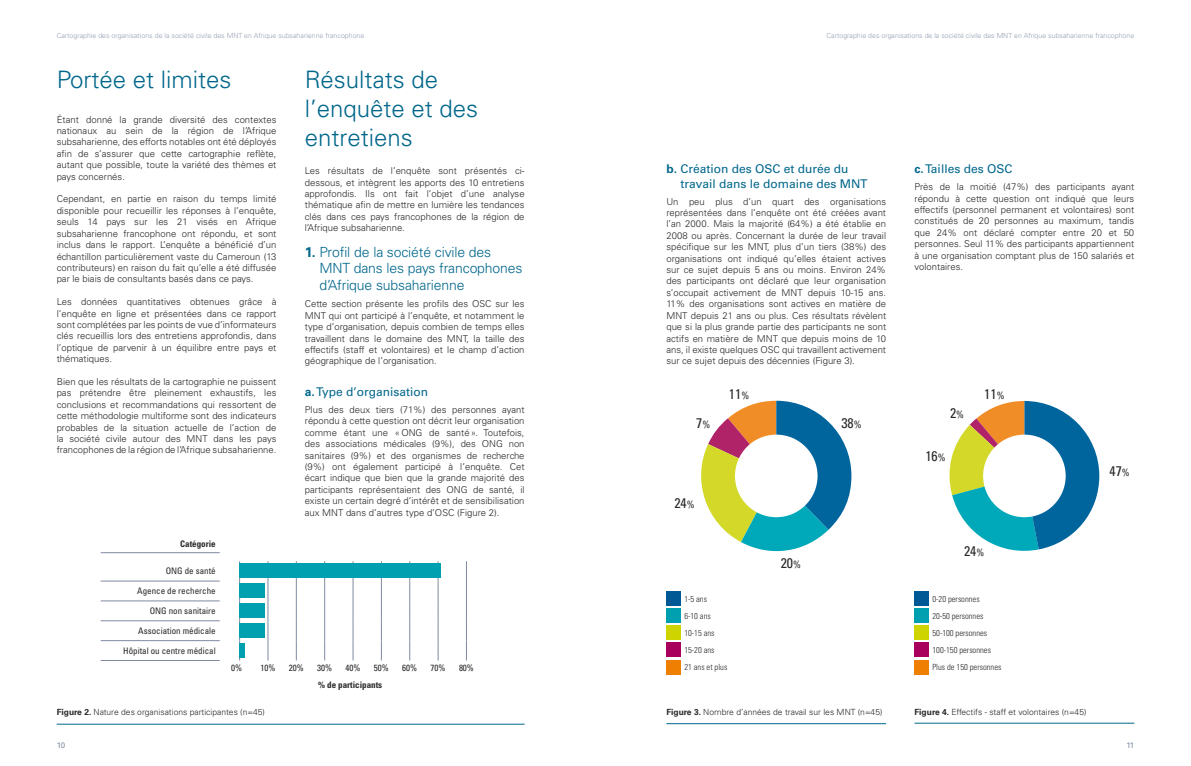
<style>
.page{position:relative;width:1191px;height:766px;background:#fff}
.page>*{position:absolute;margin:0;border:0;box-sizing:border-box;transform-origin:0 0}
.t1{font:300 24px/28.8px "Univers LT Std";color:#00678b}
.t2{font:300 14px/16.8px "Univers LT Std";letter-spacing:-.01em;color:#00678b}
.t3{font:condensed 14px "Univers LT Std";color:#282829}
.t4{font:12px/14.4px "Univers LT Std";color:#00678b}
.t5{font:300 9.5px/11.4px "Univers LT Std";color:#282829;text-align:justify}
.t6{font:condensed 9px "Univers LT Std";color:#282829}
.t7{font:700 condensed 9px "Univers LT Std";color:#282829}
.t8{font:300 8.5px "Univers LT Std";color:#282829}
.t9{font:300 condensed 8.5px/17.2px "Univers LT Std";color:#282829}
.t10{font:8px "Univers LT Std";color:#7e8ba0}
.t11{font:300 7px "Univers LT Std";color:#95a0b3}
.s1{font-weight:700}
.s2{font-size:10px}
</style>
<div class="page">
<svg style="left:949px;top:401px;width:150px;height:150px"></svg>
<div style="left:983px;top:434px;width:82px;height:83px;background:#fff;border-radius:50%"></div>
<div style="left:666px;top:591px;width:14px;height:14px;background:#005895"></div>
<div style="left:666px;top:608px;width:14px;height:14px;background:#00a0b1"></div>
<div style="left:666px;top:625px;width:14px;height:14px;background:#ced400"></div>
<div style="left:666px;top:642px;width:14px;height:14px;background:#a8005c"></div>
<div style="left:666px;top:659px;width:14px;height:15px;background:#ee7f00"></div>
<svg style="left:701px;top:400px;width:150px;height:152px"></svg>
<div style="left:735px;top:434px;width:82px;height:83px;background:#fff;border-radius:50%"></div>
<hr style="left:101px;top:580px;width:119px;height:1px;background:#7e8ba0">
<hr style="left:101px;top:600px;width:119px;height:1px;background:#7e8ba0">
<hr style="left:101px;top:620px;width:119px;height:1px;background:#7e8ba0">
<hr style="left:101px;top:640px;width:119px;height:1px;background:#7e8ba0">
<hr style="left:101px;top:660px;width:119px;height:1px;background:#7e8ba0">
<hr style="left:101px;top:552px;width:119px;height:1px;background:#7e8ba0">
<svg style="left:239px;top:561px;width:1px;height:99px"></svg>
<svg style="left:268px;top:561px;width:1px;height:99px"></svg>
<svg style="left:296px;top:561px;width:1px;height:99px"></svg>
<svg style="left:324px;top:561px;width:1px;height:99px"></svg>
<svg style="left:353px;top:561px;width:1px;height:99px"></svg>
<svg style="left:381px;top:561px;width:1px;height:99px"></svg>
<svg style="left:409px;top:561px;width:1px;height:99px"></svg>
<svg style="left:438px;top:561px;width:1px;height:99px"></svg>
<svg style="left:466px;top:561px;width:1px;height:99px"></svg>
<div style="left:240px;top:563px;width:201px;height:14px;background:#00a0b1"></div>
<div style="left:240px;top:583px;width:25px;height:14px;background:#00a0b1"></div>
<div style="left:240px;top:603px;width:25px;height:14px;background:#00a0b1"></div>
<div style="left:240px;top:623px;width:25px;height:14px;background:#00a0b1"></div>
<div style="left:240px;top:643px;width:5px;height:14px;background:#00a0b1"></div>
<hr style="left:57px;top:723px;width:467px;height:1px;background:#00678b">
<hr style="left:666px;top:723px;width:220px;height:1px;background:#00678b">
<hr style="left:914px;top:722px;width:220px;height:1px;background:#00678b">
<div style="left:914px;top:591px;width:14px;height:14px;background:#005895"></div>
<div style="left:914px;top:608px;width:14px;height:14px;background:#00a0b1"></div>
<div style="left:914px;top:625px;width:14px;height:14px;background:#ced400"></div>
<div style="left:914px;top:642px;width:14px;height:14px;background:#a8005c"></div>
<div style="left:914px;top:659px;width:14px;height:15px;background:#ee7f00"></div>
<p class="t11" style="left:57px;top:31px;width:309px">Cartographie des organisations de la société civile des MNT en Afrique subsaharienne francophone</p>
<p class="t11" style="left:826px;top:31px;width:309px">Cartographie des organisations de la société civile des MNT en Afrique subsaharienne francophone</p>
<h1 class="t1" style="left:57px;top:65px;width:176px">Portée et limites</h1>
<p class="t5" style="left:57px;top:113px;width:221px">Étant donné la grande diversité des contextes nationaux au sein de la région de l’Afrique subsaharienne, des efforts notables ont été déployés afin de s’assurer que cette cartographie reflète, autant que possible, toute la variété des thèmes et pays concernés.</p>
<p class="t5" style="left:57px;top:193px;width:221px">Cependant, en partie en raison du temps limité disponible pour recueillir les réponses à l’enquête, seuls 14 pays sur les 21 visés en Afrique subsaharienne francophone ont répondu, et sont inclus dans le rapport. L’enquête a bénéficié d’un échantillon particulièrement vaste du Cameroun (13 contributeurs) en raison du fait qu’elle a été diffusée par le biais de consultants basés dans ce pays.</p>
<p class="t5" style="left:57px;top:296px;width:221px">Les données quantitatives obtenues grâce à l’enquête en ligne et présentées dans ce rapport sont complétées par les points de vue d’informateurs clés recueillis lors des entretiens approfondis, dans l’optique de parvenir à un équilibre entre pays et thématiques.</p>
<p class="t5" style="left:57px;top:376px;width:221px">Bien que les résultats de la cartographie ne puissent pas prétendre être pleinement exhaustifs, les conclusions et recommandations qui ressortent de cette méthodologie multiforme sont des indicateurs probables de la situation actuelle de l’action de la société civile autour des MNT dans les pays francophones de la région de l’Afrique subsaharienne.</p>
<p class="t7" style="left:180px;top:538px;width:37px">Catégorie</p>
<p class="t6" style="left:166px;top:565px;width:51px">ONG de santé</p>
<p class="t6" style="left:137px;top:585px;width:80px">Agence de recherche</p>
<p class="t6" style="left:150px;top:605px;width:67px">ONG non sanitaire</p>
<p class="t6" style="left:138px;top:625px;width:79px">Association médicale</p>
<p class="t6" style="left:123px;top:644px;width:94px">Hôpital ou centre médical</p>
<h1 class="t1" style="left:305px;top:65px;width:175px">Résultats de l’enquête et des entretiens</h1>
<p class="t5" style="left:305px;top:165px;width:221px">Les résultats de l’enquête sont présentés ci&shy;dessous, et intègrent les apports des 10 entretiens approfondis. Ils ont fait l’objet d’une analyse thématique afin de mettre en lumière les tendances clés dans ces pays francophones de la région de l’Afrique subsaharienne.</p>
<h2 class="t2" style="left:319px;top:243px;width:205px;text-indent:-15px"><span class="s1">1.</span> Profil de la société civile des<br>MNT dans les pays francophones d’Afrique subsaharienne</h2>
<p class="t5" style="left:305px;top:298px;width:221px">Cette section présente les profils des OSC sur les MNT qui ont participé à l’enquête, et notamment le type d’organisation, depuis combien de temps elles travaillent dans le domaine des MNT, la taille des effectifs (staff et volontaires) et le champ d’action géographique de l’organisation.</p>
<p class="t4" style="left:305px;top:384px;width:125px"><span class="s1">a.</span> Type d’organisation</p>
<p class="t5" style="left:305px;top:404px;width:221px">Plus des deux tiers (71%) des personnes ayant répondu à cette question ont décrit leur organisation comme étant une «ONG de santé». Toutefois, des associations médicales (9%), des ONG non sanitaires (9%) et des organismes de recherche (9%) ont également participé à l’enquête. Cet écart indique que bien que la grande majorité des participants représentaient des ONG de santé, il existe un certain degré d’intérêt et de sensibilisation aux MNT dans d’autres type d’OSC (Figure 2).</p>
<p class="t6" style="left:231px;top:662px;width:12px">0%</p>
<p class="t6" style="left:260px;top:662px;width:16px">10%</p>
<p class="t6" style="left:289px;top:662px;width:16px">20%</p>
<p class="t6" style="left:317px;top:662px;width:16px">30%</p>
<p class="t6" style="left:345px;top:662px;width:16px">40%</p>
<p class="t6" style="left:374px;top:662px;width:16px">50%</p>
<p class="t6" style="left:402px;top:662px;width:16px">60%</p>
<p class="t6" style="left:430px;top:662px;width:16px">70%</p>
<p class="t6" style="left:459px;top:662px;width:16px">80%</p>
<p class="t7" style="left:318px;top:679px;width:65px">% de participants</p>
<p class="t8" style="left:57px;top:706px;width:210px"><span class="s1">Figure 2.</span> Nature des organisations participantes (n=45)</p>
<p class="t4" style="left:680px;top:162px;width:189px;text-indent:-14px"><span class="s1">b.</span> Création des OSC et durée du travail dans le domaine des MNT</p>
<p class="t5" style="left:666px;top:195px;width:221px">Un peu plus d’un quart des organisations représentées dans l’enquête ont été créées avant l’an 2000. Mais la majorité (64%) a été établie en 2008 ou après. Concernant la durée de leur travail spécifique sur les MNT, plus d’un tiers (38%) des organisations ont indiqué qu’elles étaient actives sur ce sujet depuis 5 ans ou moins. Environ 24% des participants ont déclaré que leur organisation s’occupait activement de MNT depuis 10-15 ans.<br>11% des organisations sont actives en matière de MNT depuis 21 ans ou plus. Ces résultats révèlent que si la plus grande partie des participants ne sont actifs en matière de MNT que depuis moins de 10 ans, il existe quelques OSC qui travaillent activement sur ce sujet depuis des décennies (Figure 3).</p>
<h2 class="t3" style="left:696px;top:414px;width:15px">7<span class="s2">%</span></h2>
<h2 class="t3" style="left:729px;top:385px;width:22px">11<span class="s2">%</span></h2>
<h2 class="t3" style="left:674px;top:493px;width:22px">24<span class="s2">%</span></h2>
<p class="t9" style="left:684px;top:589px;width:44px">1-5 ans<br>6-10 ans<br>10-15 ans<br>15-20 ans<br>21 ans et plus</p>
<h2 class="t3" style="left:780px;top:553px;width:22px">20<span class="s2">%</span></h2>
<h2 class="t3" style="left:841px;top:414px;width:22px">38<span class="s2">%</span></h2>
<p class="t8" style="left:666px;top:706px;width:217px"><span class="s1">Figure 3.</span> Nombre d’années de travail sur les MNT (n=45)</p>
<p class="t4" style="left:914px;top:162px;width:99px"><span class="s1">c.</span> Tailles des OSC</p>
<p class="t5" style="left:914px;top:181px;width:221px">Près de la moitié (47%) des participants ayant répondu à cette question ont indiqué que leurs effectifs (personnel permanent et volontaires) sont constitués de 20 personnes au maximum, tandis que 24% ont déclaré compter entre 20 et 50 personnes. Seul 11% des participants appartiennent à une organisation comptant plus de 150 salariés et volontaires.</p>
<h2 class="t3" style="left:950px;top:404px;width:15px">2<span class="s2">%</span></h2>
<h2 class="t3" style="left:925px;top:447px;width:22px">16<span class="s2">%</span></h2>
<h2 class="t3" style="left:984px;top:385px;width:22px">11<span class="s2">%</span></h2>
<h2 class="t3" style="left:1109px;top:462px;width:22px">47<span class="s2">%</span></h2>
<h2 class="t3" style="left:964px;top:542px;width:22px">24<span class="s2">%</span></h2>
<p class="t9" style="left:932px;top:589px;width:70px">0-20 personnes<br>20-50 personnes<br>50-100 personnes<br>100-150 personnes<br>Plus de 150 personnes</p>
<p class="t8" style="left:914px;top:706px;width:173px"><span class="s1">Figure 4.</span> Effectifs - staff et volontaires (n=45)</p>
<p class="t10" style="left:57px;top:739px;width:10px">10</p>
<p class="t10" style="left:1126px;top:739px;width:9px">11</p>
</div>
